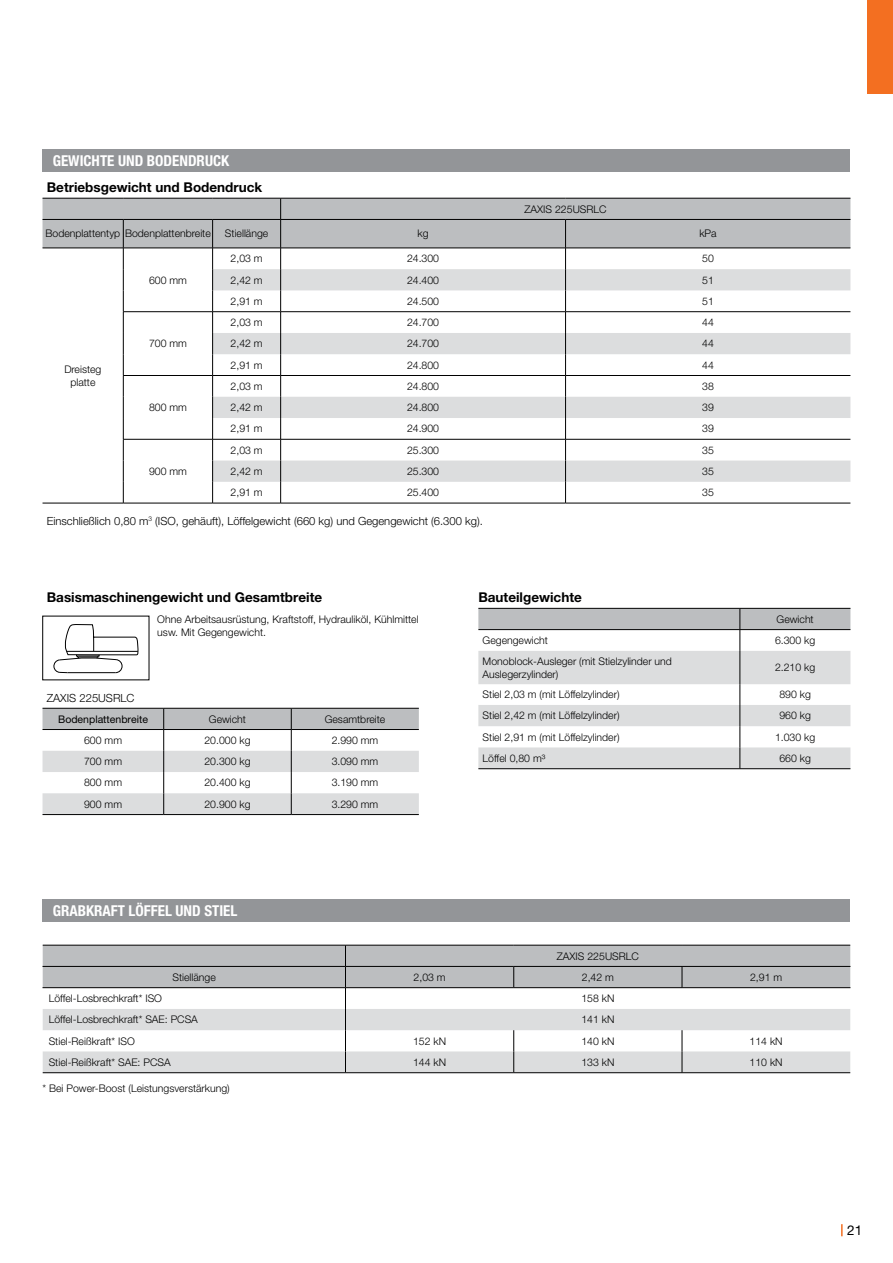
<style>
.page{position:relative;width:893px;height:1263px;background:#fff}
.page>*{position:absolute;margin:0;border:0;box-sizing:border-box;transform-origin:0 0}
.t1{font:700 condensed 15px "Helvetica Neue LT Pro";color:#fff}
.t2{font:700 13.5px "Helvetica Neue LT Pro";color:#000}
.t3{font:13.5px "Helvetica Neue LT Pro";color:#000}
.t4{font:300 11.25px "Helvetica Neue LT Pro";color:#000}
.t5{font:300 10.5px/12.6px "Helvetica Neue LT Pro";color:#000}
.t6{font:10.5px "Helvetica Neue LT Pro";color:#000}
</style>
<div class="page">
<div style="left:867px;top:0;width:26px;height:94px;background:#f36f21"></div>
<svg style="left:841px;top:1224px;width:2px;height:12px"></svg>
<div style="left:43px;top:149px;width:807px;height:23px;background:#939598"></div>
<hr style="left:281px;top:503px;width:285px;height:1px;background:#000">
<hr style="left:566px;top:503px;width:284px;height:1px;background:#000">
<hr style="left:123px;top:503px;width:90px;height:1px;background:#000">
<hr style="left:213px;top:503px;width:68px;height:1px;background:#000">
<hr style="left:43px;top:503px;width:80px;height:1px;background:#000">
<svg style="left:43px;top:198px;width:807px;height:305px"></svg>
<hr style="left:43px;top:814px;width:121px;height:1px;background:#000">
<hr style="left:164px;top:814px;width:127px;height:1px;background:#000">
<hr style="left:291px;top:814px;width:128px;height:1px;background:#000">
<svg style="left:43px;top:708px;width:376px;height:106px"></svg>
<hr style="left:43px;top:729px;width:121px;height:1px;background:#000">
<hr style="left:164px;top:729px;width:127px;height:1px;background:#000">
<hr style="left:291px;top:729px;width:128px;height:1px;background:#000">
<svg style="left:478px;top:608px;width:372px;height:160px"></svg>
<hr style="left:478px;top:768px;width:262px;height:1px;background:#000">
<hr style="left:740px;top:768px;width:110px;height:1px;background:#000">
<div style="left:43px;top:899px;width:807px;height:23px;background:#939598"></div>
<hr style="left:43px;top:1072px;width:302px;height:1px;background:#000">
<hr style="left:345px;top:1072px;width:169px;height:1px;background:#000">
<hr style="left:514px;top:1072px;width:168px;height:1px;background:#000">
<hr style="left:682px;top:1072px;width:168px;height:1px;background:#000">
<svg style="left:43px;top:945px;width:807px;height:127px"></svg>
<hr style="left:43px;top:987px;width:302px;height:1px;background:#000">
<hr style="left:345px;top:987px;width:169px;height:1px;background:#000">
<hr style="left:514px;top:987px;width:168px;height:1px;background:#000">
<hr style="left:682px;top:987px;width:168px;height:1px;background:#000">
<svg style="left:54px;top:624px;width:84px;height:49px"></svg>
<h1 class="t1" style="left:53px;top:151px;width:178px">GEWICHTE UND BODENDRUCK</h1>
<p class="t2" style="left:47px;top:179px;width:217px">Betriebsgewicht und Bodendruck</p>
<p class="t5" style="left:525px;top:202px;width:83px">ZAXIS 225USRLC</p>
<p class="t5" style="left:46px;top:227px;width:167px">Bodenplattentyp Bodenplattenbreite</p>
<p class="t5" style="left:225px;top:227px;width:45px">Stiellänge</p>
<p class="t5" style="left:418px;top:227px;width:13px">kg</p>
<p class="t5" style="left:699px;top:227px;width:19px">kPa</p>
<p class="t5" style="left:64px;top:362px;width:39px;line-height:13.5px;text-align:center">Dreisteg platte</p>
<p class="t5" style="left:149px;top:273px;width:39px">600 mm</p>
<p class="t5" style="left:149px;top:337px;width:39px">700 mm</p>
<p class="t5" style="left:149px;top:401px;width:39px">800 mm</p>
<p class="t5" style="left:231px;top:252px;width:34px">2,03 m</p>
<p class="t5" style="left:407px;top:252px;width:34px">24.300</p>
<p class="t5" style="left:702px;top:252px;width:13px">50</p>
<p class="t5" style="left:231px;top:273px;width:34px">2,42 m</p>
<p class="t5" style="left:407px;top:273px;width:34px">24.400</p>
<p class="t5" style="left:702px;top:273px;width:13px">51</p>
<p class="t5" style="left:231px;top:295px;width:34px">2,91 m</p>
<p class="t5" style="left:407px;top:295px;width:34px">24.500</p>
<p class="t5" style="left:702px;top:295px;width:13px">51</p>
<p class="t5" style="left:231px;top:316px;width:34px">2,03 m</p>
<p class="t5" style="left:407px;top:316px;width:34px">24.700</p>
<p class="t5" style="left:702px;top:316px;width:13px">44</p>
<p class="t5" style="left:231px;top:337px;width:34px">2,42 m</p>
<p class="t5" style="left:407px;top:337px;width:34px">24.700</p>
<p class="t5" style="left:702px;top:337px;width:13px">44</p>
<p class="t5" style="left:231px;top:358px;width:34px">2,91 m</p>
<p class="t5" style="left:407px;top:358px;width:34px">24.800</p>
<p class="t5" style="left:702px;top:358px;width:13px">44</p>
<p class="t5" style="left:231px;top:380px;width:34px">2,03 m</p>
<p class="t5" style="left:407px;top:380px;width:34px">24.800</p>
<p class="t5" style="left:702px;top:380px;width:13px">38</p>
<p class="t5" style="left:231px;top:401px;width:34px">2,42 m</p>
<p class="t5" style="left:407px;top:401px;width:34px">24.800</p>
<p class="t5" style="left:702px;top:401px;width:13px">39</p>
<p class="t5" style="left:231px;top:422px;width:34px">2,91 m</p>
<p class="t5" style="left:407px;top:422px;width:34px">24.900</p>
<p class="t5" style="left:702px;top:422px;width:13px">39</p>
<p class="t5" style="left:231px;top:443px;width:34px">2,03 m</p>
<p class="t5" style="left:407px;top:443px;width:34px">25.300</p>
<p class="t5" style="left:702px;top:443px;width:13px">35</p>
<p class="t5" style="left:231px;top:465px;width:34px">2,42 m</p>
<p class="t5" style="left:407px;top:465px;width:34px">25.300</p>
<p class="t5" style="left:702px;top:465px;width:13px">35</p>
<p class="t5" style="left:231px;top:486px;width:34px">2,91 m</p>
<p class="t5" style="left:407px;top:486px;width:34px">25.400</p>
<p class="t5" style="left:702px;top:486px;width:13px">35</p>
<p class="t4" style="left:47px;top:514px;width:438px">Einschließlich 0,80 m<sup>3</sup> (ISO, gehäuft), Löffelgewicht (660 kg) und Gegengewicht (6.300 kg).</p>
<p class="t5" style="left:149px;top:465px;width:39px">900 mm</p>
<p class="t2" style="left:47px;top:589px;width:277px">Basismaschinengewicht und Gesamtbreite</p>
<p class="t5" style="left:157px;top:613px;width:263px">Ohne Arbeitsausrüstung, Kraftstoff, Hydrauliköl, Kühlmittel usw. Mit Gegengewicht.</p>
<p class="t4" style="left:47px;top:691px;width:89px">ZAXIS 225USRLC</p>
<p class="t6" style="left:58px;top:713px;width:91px">Bodenplattenbreite</p>
<p class="t5" style="left:209px;top:712px;width:39px">Gewicht</p>
<p class="t5" style="left:325px;top:712px;width:62px">Gesamtbreite</p>
<p class="t5" style="left:84px;top:734px;width:39px">600 mm</p>
<p class="t5" style="left:204px;top:734px;width:48px">20.000 kg</p>
<p class="t5" style="left:332px;top:734px;width:48px">2.990 mm</p>
<p class="t5" style="left:84px;top:755px;width:39px">700 mm</p>
<p class="t5" style="left:204px;top:755px;width:48px">20.300 kg</p>
<p class="t5" style="left:332px;top:755px;width:48px">3.090 mm</p>
<p class="t5" style="left:84px;top:776px;width:39px">800 mm</p>
<p class="t5" style="left:204px;top:776px;width:48px">20.400 kg</p>
<p class="t5" style="left:332px;top:776px;width:48px">3.190 mm</p>
<p class="t5" style="left:84px;top:797px;width:39px">900 mm</p>
<p class="t5" style="left:204px;top:797px;width:48px">20.900 kg</p>
<p class="t5" style="left:332px;top:797px;width:48px">3.290 mm</p>
<h1 class="t1" style="left:53px;top:902px;width:186px">GRABKRAFT LÖFFEL UND STIEL</h1>
<p class="t2" style="left:478px;top:589px;width:105px">Bauteilgewichte</p>
<p class="t5" style="left:777px;top:612px;width:39px">Gewicht</p>
<p class="t5" style="left:483px;top:634px;width:67px">Gegengewicht</p>
<p class="t5" style="left:775px;top:634px;width:42px">6.300 kg</p>
<p class="t5" style="left:483px;top:655px;width:191px">Monoblock-Ausleger (mit Stielzylinder und<br>Auslegerzylinder)</p>
<p class="t5" style="left:775px;top:661px;width:42px">2.210 kg</p>
<p class="t5" style="left:483px;top:688px;width:138px">Stiel 2,03 m (mit Löffelzylinder)</p>
<p class="t5" style="left:779px;top:688px;width:33px">890 kg</p>
<p class="t5" style="left:483px;top:709px;width:138px">Stiel 2,42 m (mit Löffelzylinder)</p>
<p class="t5" style="left:779px;top:709px;width:33px">960 kg</p>
<p class="t5" style="left:483px;top:730px;width:138px">Stiel 2,91 m (mit Löffelzylinder)</p>
<p class="t5" style="left:775px;top:730px;width:42px">1.030 kg</p>
<p class="t5" style="left:483px;top:752px;width:64px">Löffel 0,80 m³</p>
<p class="t5" style="left:779px;top:752px;width:33px">660 kg</p>
<p class="t5" style="left:557px;top:949px;width:83px">ZAXIS 225USRLC</p>
<p class="t5" style="left:172px;top:970px;width:45px">Stiellänge</p>
<p class="t5" style="left:414px;top:970px;width:34px">2,03 m</p>
<p class="t5" style="left:582px;top:970px;width:34px">2,42 m</p>
<p class="t5" style="left:750px;top:970px;width:34px">2,91 m</p>
<p class="t5" style="left:49px;top:992px;width:115px">Löffel-Losbrechkraft* ISO</p>
<p class="t5" style="left:581px;top:992px;width:35px">158 kN</p>
<p class="t5" style="left:49px;top:1013px;width:151px">Löffel-Losbrechkraft* SAE: PCSA</p>
<p class="t5" style="left:581px;top:1013px;width:35px">141 kN</p>
<p class="t5" style="left:49px;top:1034px;width:88px">Stiel-Reißkraft* ISO</p>
<p class="t5" style="left:413px;top:1034px;width:35px">152 kN</p>
<p class="t5" style="left:581px;top:1034px;width:35px">140 kN</p>
<p class="t5" style="left:750px;top:1034px;width:35px">114 kN</p>
<p class="t5" style="left:49px;top:1055px;width:123px">Stiel-Reißkraft* SAE: PCSA</p>
<p class="t5" style="left:413px;top:1055px;width:35px">144 kN</p>
<p class="t5" style="left:581px;top:1055px;width:35px">133 kN</p>
<p class="t5" style="left:750px;top:1055px;width:35px">110 kN</p>
<p class="t5" style="left:43px;top:1082px;width:189px">* Bei Power-Boost (Leistungsverstärkung)</p>
<p class="t3" style="left:847px;top:1222px;width:17px">21</p>
</div>
